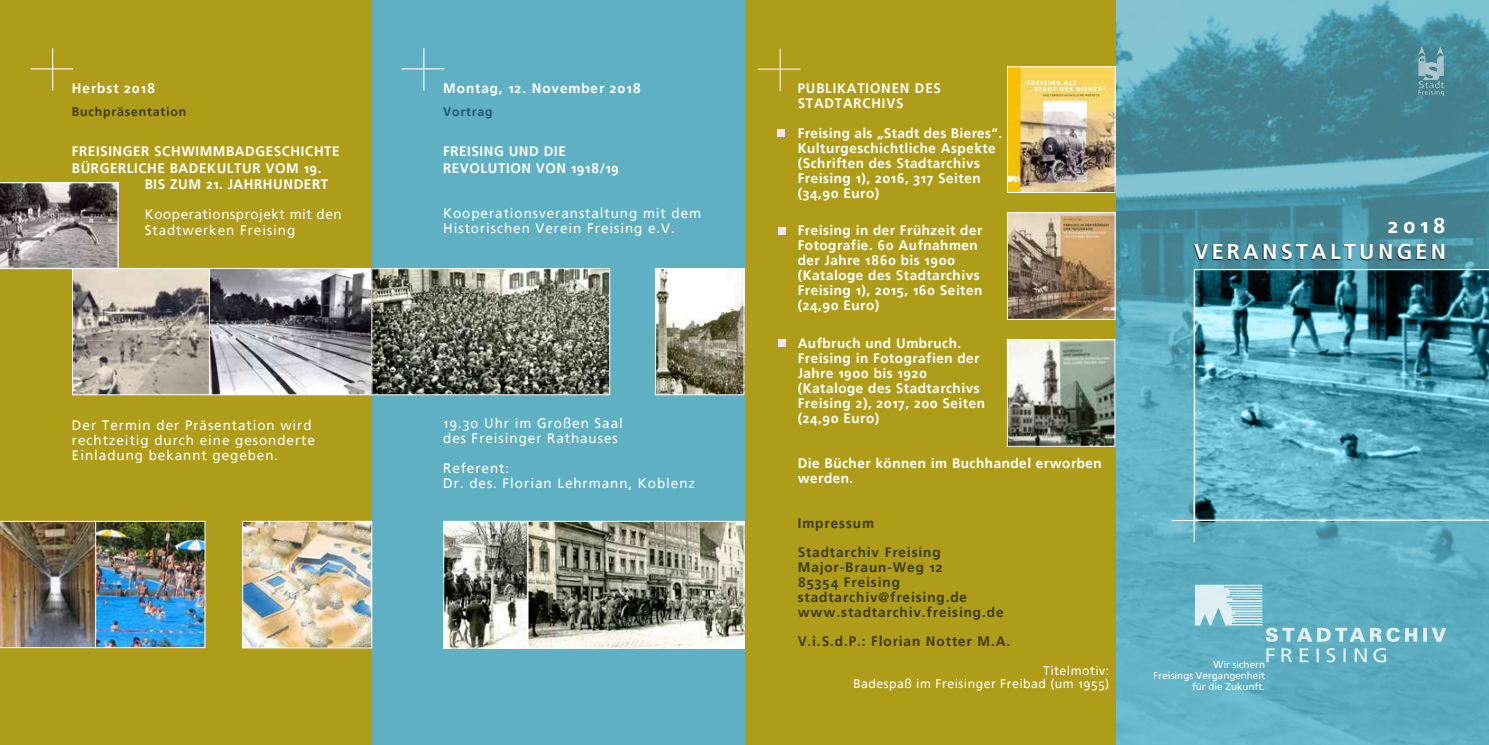
<style>
.page{position:relative;width:1489px;height:745px;background:#fff}
.page>*{position:absolute;margin:0;border:0;box-sizing:border-box;transform-origin:0 0}
.t1{font:700 21.25px "Frutiger Linotype";letter-spacing:.16em;color:#fff}
.t2{font:700 13.75px/15px "Frutiger Linotype";letter-spacing:.04em;color:#fff}
.t3{font:13.75px/15px "Frutiger Linotype";letter-spacing:.07em;color:#fff}
.t4{font:700 13.75px/15px "Frutiger Linotype";letter-spacing:.07em;color:#3c3d11}
.t5{font:13.75px/16.2px "Frutiger Linotype";letter-spacing:.04em;color:#fff}
.t6{font:700 13.75px "Frutiger Linotype";letter-spacing:.07em;color:#fff}
.t7{font:700 13.75px/15px "Frutiger Linotype";letter-spacing:.06em;color:#fff}
.t8{font:12.5px/13.8px "Frutiger Linotype";letter-spacing:.04em;color:#fff;text-align:right}
.t9{font:700 12.5px "Frutiger Linotype";letter-spacing:.07em;color:#3c3d11}
.t10{font:700 12.5px "Frutiger Linotype";letter-spacing:.07em;color:#1f587e}
.t11{font:9.88px/10.5px "Frutiger Linotype";color:#fff;text-align:right}
</style>
<div class="page">
<div style="left:0;top:0;width:1142px;height:744px;background:#af9c19"></div>
<img style="left:1116px;top:0;width:372px;height:744px">
<div style="left:372px;top:0;width:372px;height:744px;background:#5fb0c2"></div>
<hr style="left:402px;top:68px;width:42px;height:1px;background:#fff">
<hr style="left:423px;top:48px;width:1px;height:43px;background:#fff">
<hr style="left:757px;top:69px;width:43px;height:1px;background:#fff">
<hr style="left:779px;top:48px;width:1px;height:43px;background:#fff">
<img style="left:74px;top:270px;width:534px;height:123px">
<div style="left:208px;top:268px;width:164px;height:127px;border:1px solid #fff"></div>
<img style="left:445px;top:522px;width:297px;height:124px">
<div style="left:527px;top:520px;width:217px;height:128px;border:1px solid #fff"></div>
<div style="left:443px;top:520px;width:85px;height:128px;border:1px solid #fff"></div>
<div style="left:777px;top:129px;width:7px;height:7px;background:#ffe0ff"></div>
<div style="left:778px;top:227px;width:7px;height:7px;background:#ffe0ff"></div>
<div style="left:778px;top:339px;width:7px;height:7px;background:#ffe0ff"></div>
<div style="left:72px;top:268px;width:138px;height:127px;border:1px solid #fff"></div>
<hr style="left:31px;top:68px;width:42px;height:1px;background:#fff">
<hr style="left:52px;top:48px;width:1px;height:43px;background:#fff">
<svg style="left:0;top:182px;width:119px;height:87px"></svg>
<img style="left:97px;top:522px;width:106px;height:123px">
<div style="left:95px;top:520px;width:110px;height:127px;border:1px solid #fff"></div>
<img style="left:0;top:520px;width:96px;height:127px">
<img style="left:244px;top:522px;width:126px;height:124px">
<div style="left:242px;top:520px;width:130px;height:128px;border:1px solid #fff"></div>
<div style="left:371px;top:268px;width:239px;height:127px;border:1px solid #fff"></div>
<img style="left:657px;top:270px;width:85px;height:123px">
<div style="left:655px;top:268px;width:89px;height:127px;border:1px solid #fff"></div>
<img style="left:1008px;top:68px;width:105px;height:123px">
<div style="left:1006px;top:66px;width:109px;height:127px;border:1px solid #fff"></div>
<img style="left:1008px;top:214px;width:105px;height:104px">
<div style="left:1006px;top:212px;width:109px;height:108px;border:1px solid #fff"></div>
<img style="left:1008px;top:341px;width:105px;height:103px">
<div style="left:1006px;top:339px;width:109px;height:107px;border:1px solid #fff"></div>
<div style="left:1192px;top:244px;width:252px;height:17px;background:#000;opacity:.75"></div>
<svg style="left:1193px;top:269px;width:295px;height:251px"></svg>
<img style="left:1417px;top:44px;width:26px;height:52px">
<hr style="left:1192px;top:270px;width:3px;height:249px;background:#fff">
<hr style="left:1171px;top:519px;width:43px;height:1px;background:#fff">
<hr style="left:1193px;top:499px;width:1px;height:43px;background:#fff">
<svg style="left:1431px;top:627px;width:14px;height:14px"></svg>
<svg style="left:1422px;top:627px;width:4px;height:14px"></svg>
<svg style="left:1194px;top:584px;width:223px;height:79px"></svg>
<p class="t6" style="left:72px;top:79px;width:85px">Herbst 2018</p>
<p class="t9" style="left:72px;top:104px;width:116px">Buchpräsentation</p>
<p class="t2" style="left:72px;top:144px;width:269px">FREISINGER SCHWIMMBADGESCHICHTE</p>
<p class="t2" style="left:72px;top:160px;width:251px">BÜRGERLICHE BADEKULTUR VOM 19.</p>
<p class="t2" style="left:145px;top:176px;width:185px">BIS ZUM 21. JAHRHUNDERT</p>
<p class="t5" style="left:145px;top:206px;width:198px">Kooperationsprojekt mit den<br>Stadtwerken Freising</p>
<p class="t3" style="left:72px;top:418px;width:244px">Der Termin der Präsentation wird rechtzeitig durch eine gesonderte<br>Einladung bekannt gegeben.</p>
<p class="t6" style="left:443px;top:79px;width:199px">Montag, 12. November 2018</p>
<p class="t10" style="left:443px;top:104px;width:51px">Vortrag</p>
<p class="t2" style="left:443px;top:143px;width:177px;line-height:16.2px">FREISING UND DIE<br>REVOLUTION VON 1918/19</p>
<p class="t3" style="left:443px;top:205px;width:259px">Kooperationsveranstaltung mit dem<br>Historischen Verein Freising e.V.</p>
<p class="t3" style="left:443px;top:415px;width:181px">19.30 Uhr im Großen Saal des Freisinger Rathauses</p>
<p class="t3" style="left:443px;top:460px;width:254px">Referent:<br>Dr. des. Florian Lehrmann, Koblenz</p>
<p class="t7" style="left:797px;top:80px;width:145px">PUBLIKATIONEN DES<br>STADTARCHIVS</p>
<p class="t2" style="left:797px;top:125px;width:206px">Freising als „Stadt des Bieres“.<br>Kulturgeschichtliche Aspekte (Schriften des Stadtarchivs<br>Freising 1), 2016, 317 Seiten (34,90 Euro)</p>
<p class="t2" style="left:797px;top:223px;width:186px">Freising in der Frühzeit der<br>Fotografie. 60 Aufnahmen der Jahre 1860 bis 1900 (Kataloge des Stadtarchivs<br>Freising 1), 2015, 160 Seiten (24,90 Euro)</p>
<p class="t2" style="left:797px;top:335px;width:189px">Aufbruch und Umbruch.<br>Freising in Fotografien der<br>Jahre 1900 bis 1920 (Kataloge des Stadtarchivs<br>Freising 2), 2017, 200 Seiten (24,90 Euro)</p>
<p class="t2" style="left:797px;top:455px;width:306px">Die Bücher können im Buchhandel erworben werden.</p>
<p class="t4" style="left:797px;top:508px;width:144px;line-height:28.8px">Impressum<br>Stadtarchiv Freising</p>
<p class="t4" style="left:797px;top:559px;width:207px">Major-Braun-Weg 12<br>85354 Freising stadtarchiv@freising.de www.stadtarchiv.freising.de</p>
<p class="t4" style="left:797px;top:633px;width:214px">V.i.S.d.P.: Florian Notter M.A.</p>
<p class="t8" style="left:853px;top:662px;width:257px">Titelmotiv:<br>Badespaß im Freisinger Freibad (um 1955)</p>
<h1 class="t1" style="left:1387px;top:212px;width:59px">2018</h1>
<h1 class="t1" style="left:1193px;top:238px;width:253px">VERANSTALTUNGEN</h1>
<p class="t11" style="left:1153px;top:659px;width:113px">Wir sichern<br>Freisings Vergangenheit für die Zukunft.</p>
</div>
